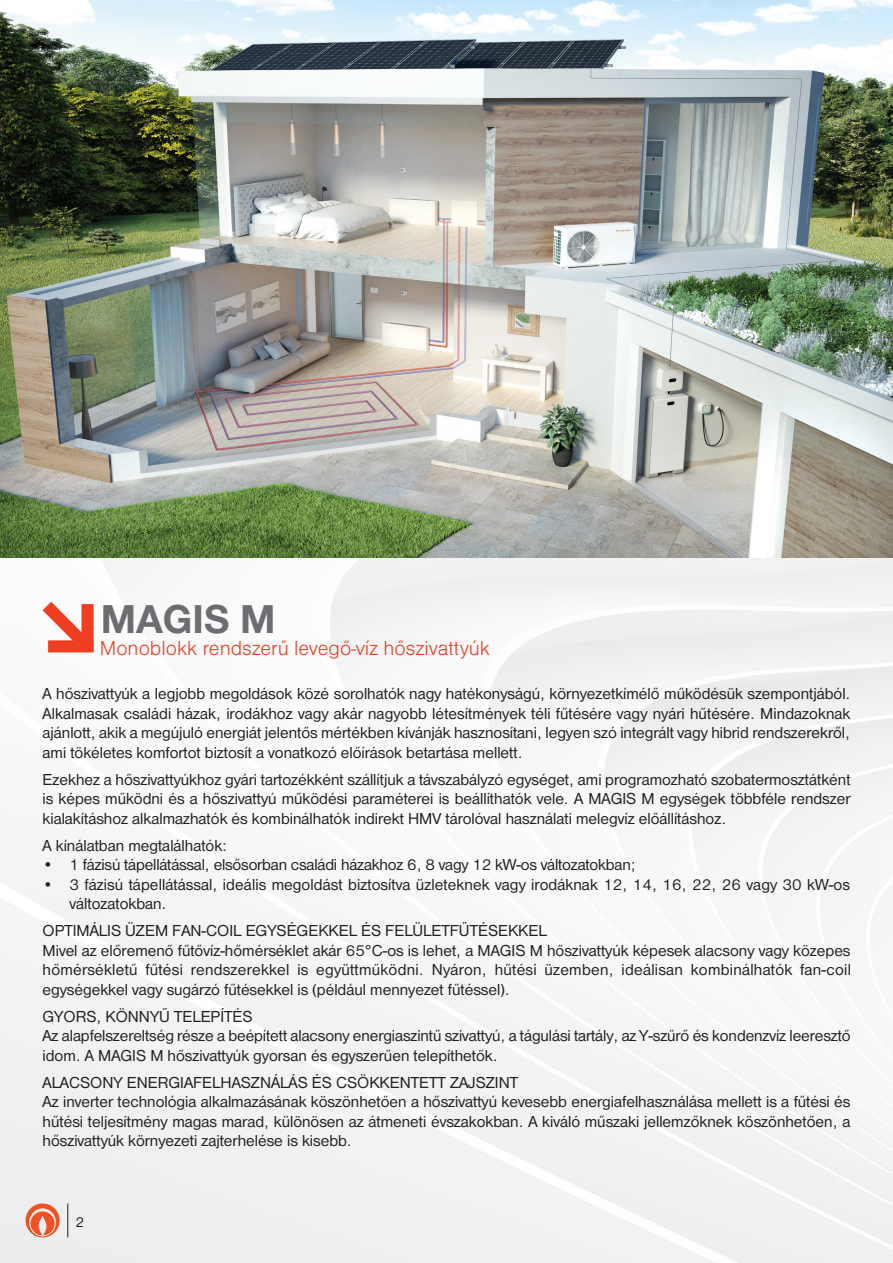
<style>
.page{position:relative;width:893px;height:1263px;background:#fff}
.page>*{position:absolute;margin:0;border:0;box-sizing:border-box;transform-origin:0 0}
.t1{font:700 39px "Helvetica Neue LT Std";color:#6c6d70}
.t2{font:21px "Nimbus San DEE Ligh";color:#ef3e22}
.t3{font:16.5px/19.5px "Nimbus San DEE";color:#231f20}
.t4{font:15px "Nimbus San DEE";color:#231f20}
</style>
<div class="page">
<div style="left:0;top:557px;width:893px;height:706px;background:#f4f4f5"></div>
<hr style="left:67px;top:1203px;width:1px;height:34px;background:#231f20">
<svg style="left:26px;top:1203px;width:34px;height:34px"></svg>
<svg style="left:30px;top:589px;width:72px;height:73px"></svg>
<div style="left:48px;top:640px;width:45px;height:12px;background:#ef3e22"></div>
<div style="left:81px;top:604px;width:13px;height:48px;background:#ef3e22"></div>
<img style="left:0;top:0;width:893px;height:557px">
<h1 class="t1" style="left:101px;top:595px;width:176px">MAGIS M</h1>
<p class="t2" style="left:100px;top:636px;width:392px">Monoblokk rendszerű levegő-víz hőszivattyúk</p>
<p class="t3" style="left:43px;top:684px;width:810px;text-align:justify">A hőszivattyúk a legjobb megoldások közé sorolhatók nagy hatékonyságú, környezetkímélő működésük szempontjából.<br>Alkalmasak családi házak, irodákhoz vagy akár nagyobb létesítmények téli fűtésére vagy nyári hűtésére. Mindazoknak ajánlott, akik a megújuló energiát jelentős mértékben kívánják hasznosítani, legyen szó integrált vagy hibrid rendszerekről, ami tökéletes komfortot biztosít a vonatkozó előírások betartása mellett.</p>
<p class="t3" style="left:43px;top:770px;width:810px;text-align:justify">Ezekhez a hőszivattyúkhoz gyári tartozékként szállítjuk a távszabályzó egységet, ami programozható szobatermosztátként is képes működni és a hőszivattyú működési paraméterei is beállíthatók vele. A MAGIS M egységek többféle rendszer kialakításhoz alkalmazhatók és kombinálhatók indirekt HMV tárolóval használati melegvíz előállításhoz.</p>
<p class="t3" style="left:43px;top:836px;width:186px">A kínálatban megtalálhatók:</p>
<p class="t3" style="left:43px;top:855px;width:595px">• 1 fázisú tápellátással, elsősorban családi házakhoz 6, 8 vagy 12 kW-os változatokban;</p>
<p class="t3" style="left:70px;top:875px;width:782px;text-indent:-27px">• 3 fázisú tápellátással, ideális megoldást biztosítva üzleteknek vagy irodáknak 12, 14, 16, 22, 26 vagy 30 kW-os változatokban.</p>
<p class="t3" style="left:43px;top:921px;width:810px">optimális üzem FAN-COIL egysége kkel és fe lületfűtése kkel<br>Mivel az előremenő fűtővíz-hőmérséklet akár 65°C-os is lehet, a MAGIS M hőszivattyúk képesek alacsony vagy közepes hőmérsékletű fűtési rendszerekkel is együttműködni. Nyáron, hűtési üzemben, ideálisan kombinálhatók fan-coil egységekkel vagy sugárzó fűtésekkel is (például mennyezet fűtéssel).</p>
<p class="t3" style="left:43px;top:1007px;width:810px">gyors, könnyű telepítés<br>Az alapfelszereltség része a beépített alacsony energiaszintű szivattyú, a tágulási tartály, az Y-szűrő és kondenzvíz leeresztő idom. A MAGIS M hőszivattyúk gyorsan és egyszerűen telepíthetők.</p>
<p class="t3" style="left:43px;top:1073px;width:96px">alacsony ene</p>
<p class="t3" style="left:158px;top:1073px;width:21px">rgiafe</p>
<p class="t3" style="left:212px;top:1073px;width:19px">lhas</p>
<p class="t3" style="left:43px;top:1073px;width:809px;text-indent:208px">ználás és csökkentett zajszint<br>Az inverter technológia alkalmazásának köszönhetően a hőszivattyú kevesebb energiafelhasználása mellett is a fűtési és hűtési teljesítmény magas marad, különösen az átmeneti évszakokban. A kiváló műszaki jellemzőknek köszönhetően, a hőszivattyúk környezeti zajterhelése is kisebb.</p>
<p class="t4" style="left:76px;top:1213px;width:10px">2</p>
</div>
